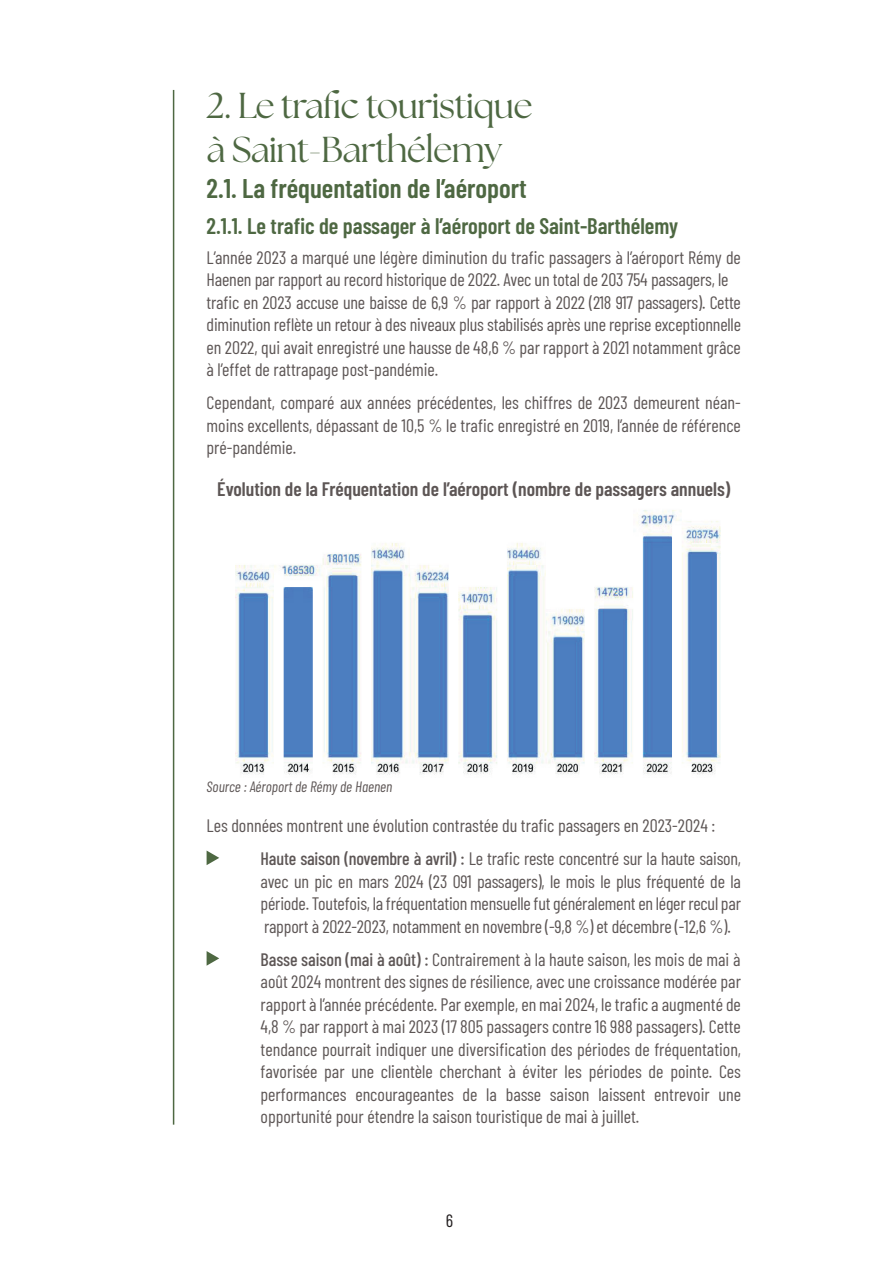
<style>
.page{position:relative;width:893px;height:1263px;background:#fff}
.page>*{position:absolute;margin:0;border:0;box-sizing:border-box;transform-origin:0 0}
.t1{font:36px/43.2px "The Seasons";letter-spacing:-.02em;color:#4e6842}
.t2{font:600 27px "Barlow Condensed";color:#4e6842}
.t3{font:600 22.5px "Barlow Condensed";color:#4e6842}
.t4{font:600 19.5px "Barlow Condensed";color:#5d5655}
.t5{font:18px/22.5px "Barlow Condensed";letter-spacing:-.005em;color:#5d5655;text-align:justify}
.t6{font:18px "Barlow Condensed";color:#231f20}
.t7{font:italic 15px "Barlow Condensed";color:#5d5655}
.s1{font-weight:500}
</style>
<div class="page">
<svg style="left:207px;top:851px;width:12px;height:14px"></svg>
<svg style="left:207px;top:951px;width:12px;height:15px"></svg>
<hr style="left:173px;top:90px;width:1px;height:1035px;background:#4e6842">
<img style="left:235px;top:510px;width:486px;height:265px">
<h1 class="t1" style="left:207px;top:84px;width:328px">2. Le trafic touristique à Saint-Barthélemy</h1>
<h2 class="t2" style="left:207px;top:169px;width:322px">2.1. La fréquentation de l’aéroport</h2>
<p class="t3" style="left:207px;top:209px;width:473px">2.1.1. Le trafic de passager à l’aéroport de Saint-Barthélemy</p>
<p class="t5" style="left:207px;top:245px;width:536px;text-align:left">L’année 2023 a marqué une légère diminution du trafic passagers à l’aéroport Rémy de Haenen par rapport au record historique de 2022. Avec un total de 203 754 passagers, le trafic en 2023 accuse une baisse de 6,9 % par rapport à 2022 (218 917 passagers). Cette diminution reflète un retour à des niveaux plus stabilisés après une reprise exceptionnelle en 2022, qui avait enregistré une hausse de 48,6 % par rapport à 2021 notamment grâce à l’effet de rattrapage post-pandémie.</p>
<p class="t5" style="left:207px;top:390px;width:536px">Cependant, comparé aux années précédentes, les chiffres de 2023 demeurent néan&shy;moins excellents, dépassant de 10,5 % le trafic enregistré en 2019, l’année de référence pré-pandémie.</p>
<p class="t4" style="left:217px;top:475px;width:515px">Évolution de la Fréquentation de l’aéroport (nombre de passagers annuels)</p>
<p class="t7" style="left:207px;top:776px;width:187px">Source : Aéroport de Rémy de Haenen</p>
<p class="t5" style="left:261px;top:808px;width:482px;line-height:33px;text-indent:-54px">Les données montrent une évolution contrastée du trafic passagers en 2023-2024 :<br><span class="s1">Haute saison (novembre à avril) :</span> Le trafic reste concentré sur la haute saison,</p>
<p class="t5" style="left:261px;top:869px;width:482px">avec un pic en mars 2024 (23 091 passagers), le mois le plus fréquenté de la période. Toutefois, la fréquentation mensuelle fut généralement en léger recul par rapport à 2022-2023, notamment en novembre (-9,8 %) et décembre (-12,6 %).</p>
<p class="t5" style="left:261px;top:947px;width:482px"><span class="s1">Basse saison (mai à août) :</span> Contrairement à la haute saison, les mois de mai à août 2024 montrent des signes de résilience, avec une croissance modérée par rapport à l’année précédente. Par exemple, en mai 2024, le trafic a augmenté de 4,8 % par rapport à mai 2023 (17 805 passagers contre 16 988 passagers). Cette tendance pourrait indiquer une diversification des périodes de fréquentation, favorisée par une clientèle cherchant à éviter les périodes de pointe. Ces performances encourageantes de la basse saison laissent entrevoir une opportunité pour étendre la saison touristique de mai à juillet.</p>
<p class="t6" style="left:446px;top:1208px;width:9px">6</p>
</div>
